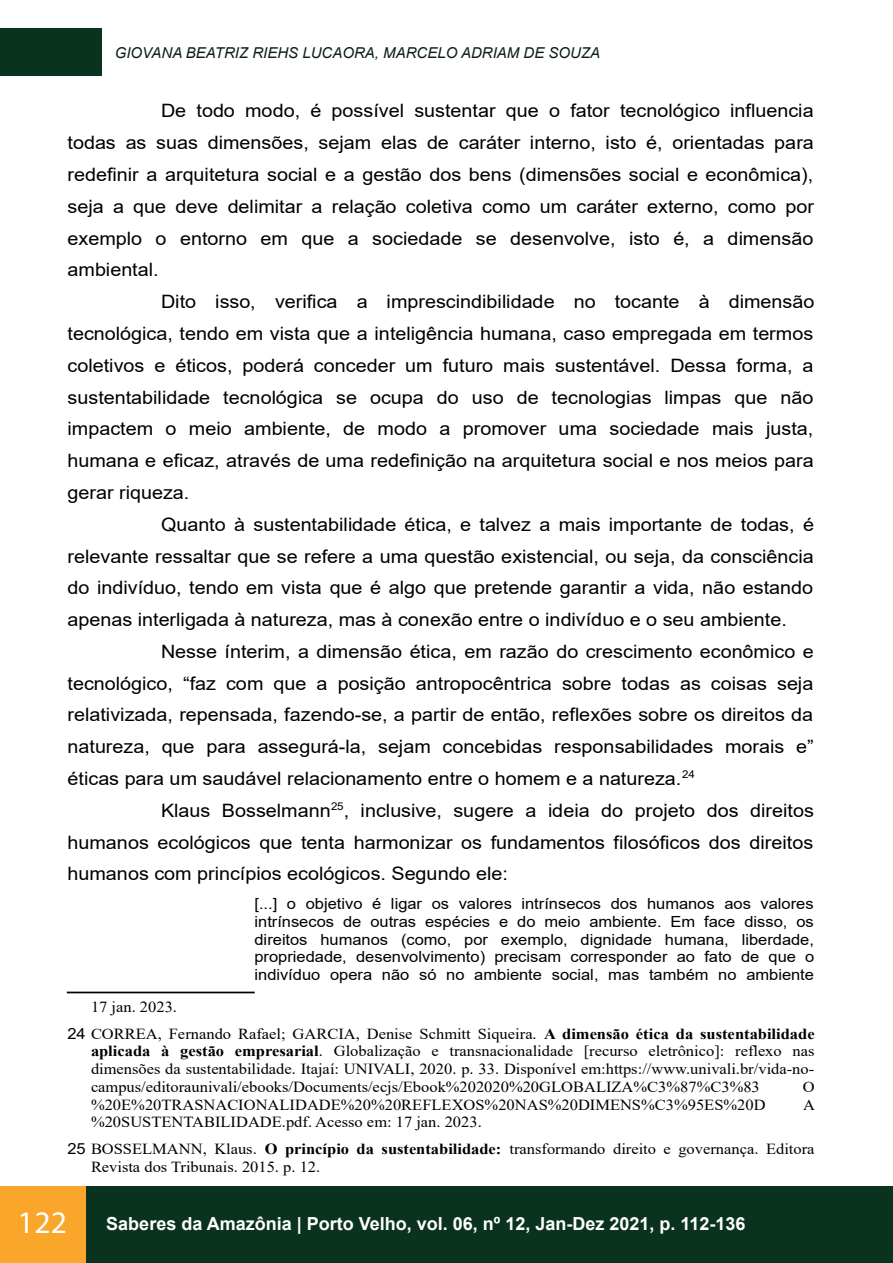
<style>
.page{position:relative;width:893px;height:1263px;background:#fff}
.page>*{position:absolute;margin:0;border:0;box-sizing:border-box;transform-origin:0 0}
.t1{font:18.45px "Arial";color:#000001;scale:1.07 1}
.t2{font:700 18px "Arial";color:#fff}
.t3{font:15.3px/27px "Times New Roman";color:#000001;scale:1.07 1}
.t4{font:15.3px/17.7px "Arial";color:#000001;text-align:justify;scale:1.07 1}
.t5{font:italic 15px "Arial";color:#0a2011}
.s1{font-family:"Arial"}
.s2{font-weight:700}
.s3{font-family:"Myriad Pro";font-weight:400;font-size:31.5px}
</style>
<div class="page">
<div style="left:0;top:28px;width:101px;height:48px;background:#09321f"></div>
<div style="left:0;top:1186px;width:893px;height:77px;background:#09321f"></div>
<div style="left:0;top:1186px;width:85px;height:77px;background:#f9a62a"></div>
<div style="left:67px;top:992px;width:187px;height:1px;border:1px solid #000001"></div>
<p class="t5" style="left:115px;top:43px;width:487px">GIOVANA BEATRIZ RIEHS LUCAORA, MARCELO ADRIAM DE SOUZA</p>
<p class="t1" style="left:161px;top:101px;width:611px">De todo modo, é possível sustentar que o fator tecnológico influencia</p>
<p class="t1" style="left:68px;top:133px;width:699px">todas as suas dimensões, sejam elas de caráter interno, isto é, orientadas para</p>
<p class="t1" style="left:68px;top:164px;width:698px">redefinir a arquitetura social e a gestão dos bens (dimensões social e econômica),</p>
<p class="t1" style="left:68px;top:196px;width:699px">seja a que deve delimitar a relação coletiva como um caráter externo, como por</p>
<p class="t1" style="left:68px;top:228px;width:698px">exemplo o entorno em que a sociedade se desenvolve, isto é, a dimensão</p>
<p class="t1" style="left:68px;top:260px;width:87px">ambiental.</p>
<p class="t1" style="left:161px;top:292px;width:612px">Dito isso, verifica a imprescindibilidade no tocante à dimensão</p>
<p class="t1" style="left:68px;top:323px;width:698px">tecnológica, tendo em vista que a inteligência humana, caso empregada em termos</p>
<p class="t1" style="left:68px;top:355px;width:699px">coletivos e éticos, poderá conceder um futuro mais sustentável. Dessa forma, a</p>
<p class="t1" style="left:68px;top:387px;width:699px">sustentabilidade tecnológica se ocupa do uso de tecnologias limpas que não</p>
<p class="t1" style="left:68px;top:419px;width:698px">impactem o meio ambiente, de modo a promover uma sociedade mais justa,</p>
<p class="t1" style="left:68px;top:451px;width:699px">humana e eficaz, através de uma redefinição na arquitetura social e nos meios para</p>
<p class="t1" style="left:68px;top:482px;width:115px">gerar riqueza.</p>
<p class="t1" style="left:161px;top:514px;width:612px">Quanto à sustentabilidade ética, e talvez a mais importante de todas, é</p>
<p class="t1" style="left:68px;top:546px;width:699px">relevante ressaltar que se refere a uma questão existencial, ou seja, da consciência</p>
<p class="t1" style="left:68px;top:578px;width:698px">do indivíduo, tendo em vista que é algo que pretende garantir a vida, não estando</p>
<p class="t1" style="left:68px;top:609px;width:674px">apenas interligada à natureza, mas à conexão entre o indivíduo e o seu ambiente.</p>
<p class="t1" style="left:161px;top:641px;width:612px">Nesse ínterim, a dimensão ética, em razão do crescimento econômico e</p>
<p class="t1" style="left:68px;top:673px;width:698px">tecnológico, “faz com que a posição antropocêntrica sobre todas as coisas seja</p>
<p class="t1" style="left:68px;top:705px;width:698px">relativizada, repensada, fazendo-se, a partir de então, reflexões sobre os direitos da</p>
<p class="t1" style="left:68px;top:737px;width:699px">natureza, que para assegurá-la, sejam concebidas responsabilidades morais e”</p>
<p class="t1" style="left:68px;top:768px;width:588px">éticas para um saudável relacionamento entre o homem e a natureza.<sup>24</sup></p>
<p class="t1" style="left:161px;top:800px;width:612px">Klaus Bosselmann<sup>25</sup>, inclusive, sugere a ideia do projeto dos direitos</p>
<p class="t1" style="left:68px;top:832px;width:698px">humanos ecológicos que tenta harmonizar os fundamentos filosóficos dos direitos</p>
<p class="t1" style="left:68px;top:864px;width:413px">humanos com princípios ecológicos. Segundo ele:</p>
<p class="t4" style="left:254px;top:895px;width:525px">[...] o objetivo é ligar os valores intrínsecos dos humanos aos valores intrínsecos de outras espécies e do meio ambiente. Em face disso, os direitos humanos (como, por exemplo, dignidade humana, liberdade, propriedade, desenvolvimento) precisam corresponder ao fato de que o indivíduo opera não só no ambiente social, mas também no ambiente</p>
<p class="t3" style="left:68px;top:993px;width:700px;text-indent:23px">17 jan. 2023.<br><span class="s1">24</span> CORREA, Fernando Rafael; GARCIA, Denise Schmitt Siqueira. <span class="s2">A dimensão ética da sustentabilidade</span></p>
<p class="t3" style="left:91px;top:1042px;width:678px;line-height:17.7px;text-align:justify"><span class="s2">aplicada à gestão empresarial</span>. Globalização e transnacionalidade [recurso eletrônico]: reflexo nas dimensões da sustentabilidade. Itajaí: UNIVALI, 2020. p. 33. Disponível em:https://www.univali.br/vida-no&shy;campus/editoraunivali/ebooks/Documents/ecjs/Ebook%202020%20GLOBALIZA%C3%87%C3%83</p>
<p class="t3" style="left:803px;top:1073px;width:13px">O</p>
<p class="t3" style="left:91px;top:1091px;width:632px">%20E%20TRASNACIONALIDADE%20%20REFLEXOS%20NAS%20DIMENS%C3%95ES%20D</p>
<p class="t3" style="left:803px;top:1091px;width:13px">A</p>
<p class="t3" style="left:68px;top:1109px;width:700px;text-indent:23px">%20SUSTENTABILIDADE.pdf. Acesso em: 17 jan. 2023.<br><span class="s1">25</span> BOSSELMANN, Klaus. <span class="s2">O princípio da sustentabilidade:</span> transformando direito e governança. Editora</p>
<p class="t3" style="left:91px;top:1153px;width:216px">Revista dos Tribunais. 2015. p. 12.</p>
<p class="t2" style="left:18px;top:1211px;width:729px"><span class="s3">122</span> Saberes da Amazônia | Porto Velho, vol. 06, nº 12, Jan-Dez 2021, p. 112-136</p>
</div>
